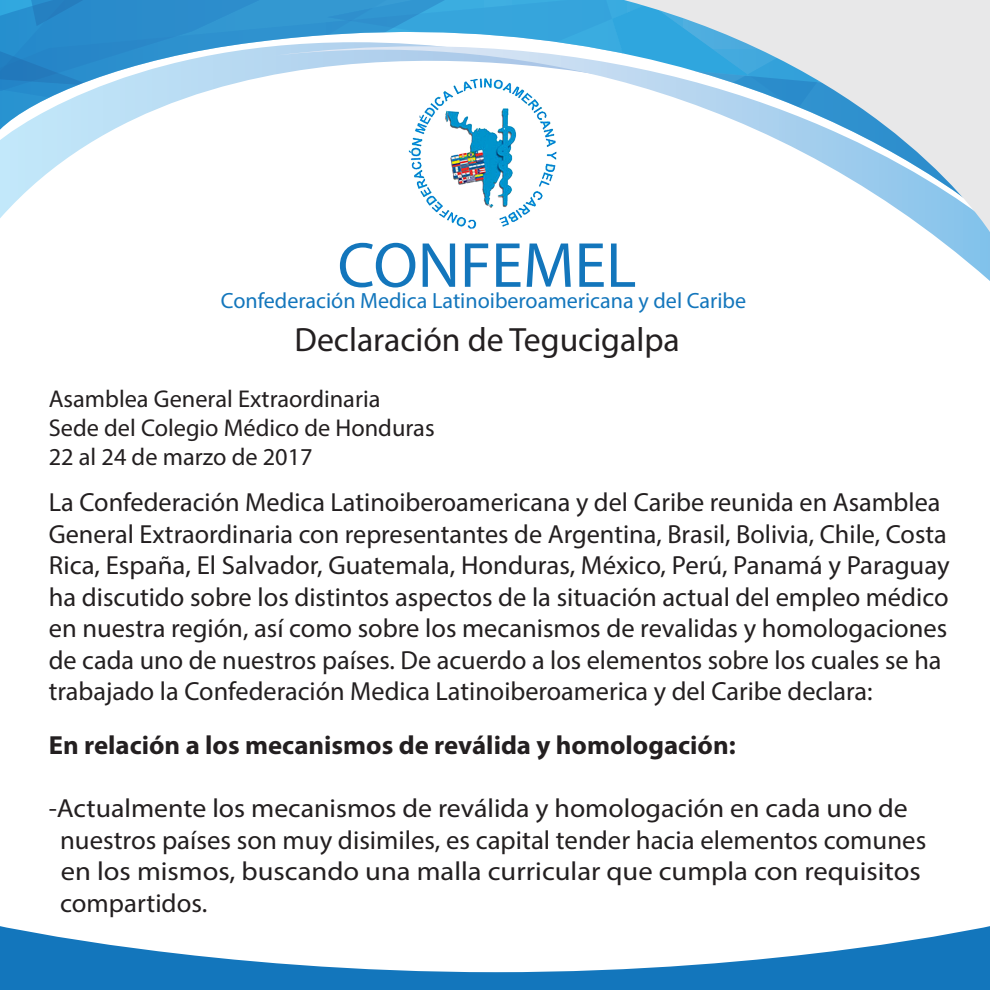
<style>
.page{position:relative;width:990px;height:990px;background:#fff}
.page>*{position:absolute;margin:0;border:0;box-sizing:border-box;transform-origin:0 0}
.t1{font:64.25px "Myriad Pro";color:#1376bc}
.t2{font:33.75px "Myriad Pro";color:#231f20}
.t3{font:26.25px/31.5px "Myriad Pro";color:#231f20}
.t4{font:700 26.25px "Myriad Pro";color:#231f20}
.t5{font:24.38px/29.2px "Myriad Pro";color:#231f20}
.t6{font:22.12px "Myriad Pro";color:#1376bc}
</style>
<div class="page">
<svg style="left:0;top:926px;width:990px;height:64px;fill:#1376bc"></svg>
<svg style="left:0;top:0;width:624px;height:218px"></svg>
<svg style="left:270px;top:32px;width:720px;height:249px"></svg>
<svg style="left:624px;top:0;width:366px;height:232px"></svg>
<img style="left:387px;top:76px;width:202px;height:158px">
<h1 class="t1" style="left:338px;top:226px;width:300px">CONFEMEL</h1>
<p class="t6" style="left:221px;top:287px;width:527px">Confederación Medica Latinoiberoamericana y del Caribe</p>
<p class="t2" style="left:294px;top:319px;width:387px">Declaración de Tegucigalpa</p>
<p class="t5" style="left:49px;top:383px;width:387px">Asamblea General Extraordinaria<br>Sede del Colegio Médico de Honduras<br>22 al 24 de marzo de 2017</p>
<p class="t3" style="left:49px;top:486px;width:902px">La Confederación Medica Latinoiberoamericana y del Caribe reunida en Asamblea General Extraordinaria con representantes de Argentina, Brasil, Bolivia, Chile, Costa Rica, España, El Salvador, Guatemala, Honduras, México, Perú, Panamá y Paraguay ha discutido sobre los distintos aspectos de la situación actual del empleo médico en nuestra región, así como sobre los mecanismos de revalidas y homologaciones de cada uno de nuestros países. De acuerdo a los elementos sobre los cuales se ha trabajado la Confederación Medica Latinoiberoamerica y del Caribe declara:</p>
<p class="t4" style="left:49px;top:728px;width:688px">En relación a los mecanismos de reválida y homologación:</p>
<p class="t3" style="left:60px;top:792px;width:868px;text-indent:-11px">-Actualmente los mecanismos de reválida y homologación en cada uno de nuestros países son muy disimiles, es capital tender hacia elementos comunes en los mismos, buscando una malla curricular que cumpla con requisitos compartidos.</p>
</div>
